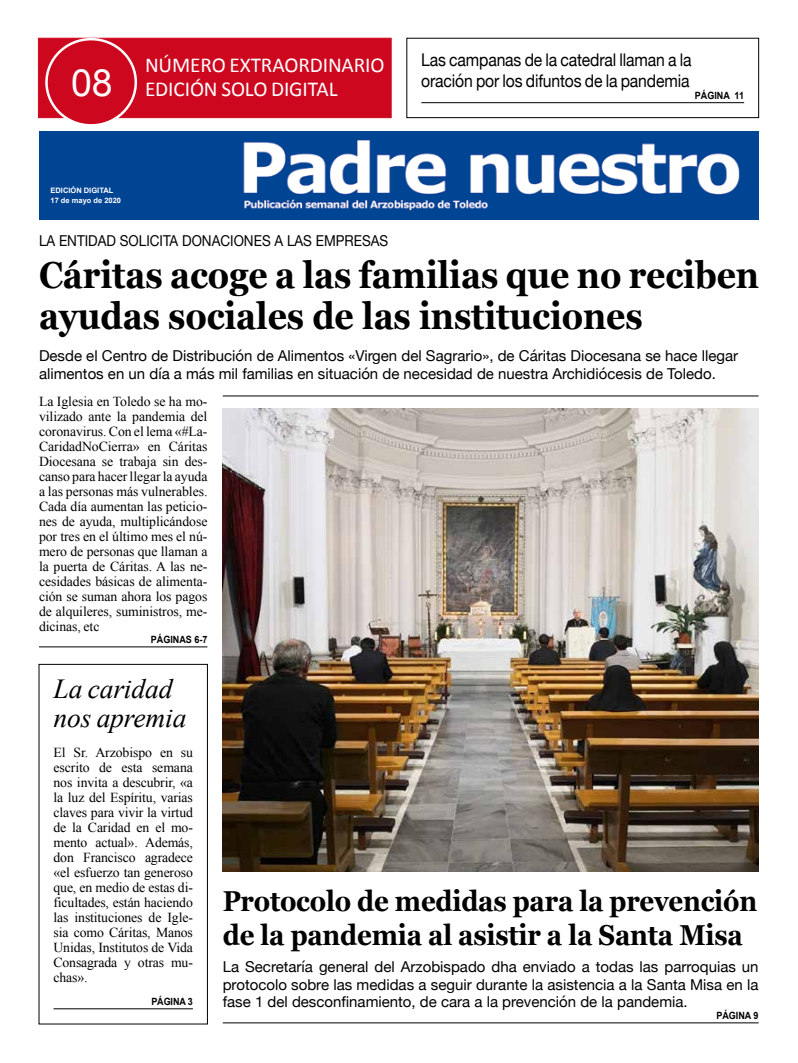
<style>
.page{position:relative;width:798px;height:1063px;background:#fff}
.page>*{position:absolute;margin:0;border:0;box-sizing:border-box;transform-origin:0 0}
.t1{font:700 37.5px/41.2px "Georgia";letter-spacing:-.005em;color:#000;scale:.9 1}
.t2{font:37.5px "Arial";color:#fff}
.t3{font:700 28.75px/33.8px "Georgia";letter-spacing:-.01em;color:#000;scale:.9 1}
.t4{font:italic 27.5px/28.8px "Times New Roman";letter-spacing:-.005em;color:#000}
.t5{font:21.25px/23.8px "Calibri";letter-spacing:-.005em;color:#fff}
.t6{font:17.5px/21px "Helvetica Neue";letter-spacing:-.01em;color:#000;scale:.9 1}
.t7{font:15px/17.5px "Helvetica Neue";color:#000;text-align:justify}
.t8{font:15px "Helvetica Neue";color:#000;scale:.9 1}
.t9{font:13.75px/15px "Times New Roman";letter-spacing:-.005em;color:#000;text-align:justify}
.t10{font:700 10px "Arial";color:#000;scale:.9 1}
.t11{font:700 7.5px/10px "Arial";color:#fff}
</style>
<div class="page">
<img style="left:223px;top:408px;width:535px;height:464px">
<div style="left:38px;top:38px;width:353px;height:80px;background:#cd071e;border:1px solid #cd071e"></div>
<img style="left:39px;top:131px;width:719px;height:89px">
<hr style="left:421px;top:102px;width:322px;height:1px;background:#000">
<div style="left:406px;top:38px;width:352px;height:80px;border:1px solid #000"></div>
<div style="left:46px;top:39px;width:90px;height:86px;background:#cd071e;border-radius:50%"></div>
<div style="left:45px;top:38px;width:92px;height:89px;border:2px solid #fff;border-radius:50%"></div>
<hr style="left:223px;top:1023px;width:535px;height:1px;background:#000">
<hr style="left:223px;top:396px;width:535px;height:1px;background:#000">
<hr style="left:39px;top:647px;width:168px;height:1px;background:#000">
<hr style="left:53px;top:1008px;width:140px;height:1px;background:#000">
<div style="left:39px;top:664px;width:169px;height:360px;border:1px solid #000"></div>
<h1 class="t2" style="left:71px;top:58px;width:43px">08</h1>
<h3 class="t5" style="left:145px;top:53px;width:241px">NÚMERO EXTRAORDINARIO<br>EDICIÓN SOLO DIGITAL</h3>
<p class="t11" style="left:50px;top:186px;width:72px">EDICIÓN DIGITAL<br>17 de mayo de 2020</p>
<p class="t6" style="left:421px;top:50px;width:301px">Las campanas de la catedral llaman a la oración por los difuntos de la pandemia</p>
<p class="t10" style="left:694px;top:89px;width:56px">PÁGINA 11</p>
<p class="t8" style="left:39px;top:230px;width:389px">LA ENTIDAD SOLICITA DONACIONES A LAS EMPRESAS</p>
<h1 class="t1" style="left:39px;top:252px;width:801px">Cáritas acoge a las familias que no reciben ayudas sociales de las instituciones</h1>
<p class="t7" style="left:39px;top:348px;width:700px">Desde el Centro de Distribución de Alimentos «Virgen del Sagrario», de Cáritas Diocesana se hace llegar alimentos en un día a más mil familias en situación de necesidad de nuestra Archidiócesis de Toledo.</p>
<p class="t9" style="left:39px;top:394px;width:170px">La Iglesia en Toledo se ha mo&shy;vilizado ante la pandemia del coronavirus. Con el lema «#La-CaridadNoCierra» en Cáritas Diocesana se trabaja sin des&shy;canso para hacer llegar la ayuda a las personas más vulnerables.<br>Cada día aumentan las peticio&shy;nes de ayuda, multiplicándose por tres en el último mes el nú&shy;mero de personas que llaman a la puerta de Cáritas. A las ne&shy;cesidades básicas de alimenta&shy;ción se suman ahora los pagos de alquileres, suministros, me&shy;dicinas, etc</p>
<p class="t10" style="left:151px;top:633px;width:64px">PÁGINAS 6-7</p>
<h3 class="t4" style="left:53px;top:674px;width:134px">La caridad nos apremia</h3>
<p class="t9" style="left:53px;top:744px;width:141px">El Sr. Arzobispo en su escrito de esta semana nos invita a descubrir, «a la luz del Espíritu, varias claves para vivir la virtud de la Caridad en el mo&shy;mento actual». Además, don Francisco agradece «el esfuerzo tan generoso que, en medio de estas di&shy;ficultades, están haciendo las instituciones de Igle&shy;sia como Cáritas, Manos Unidas, Institutos de Vida Consagrada y otras mu&shy;chas».</p>
<p class="t10" style="left:151px;top:995px;width:48px">PÁGINA 3</p>
<h2 class="t3" style="left:223px;top:882px;width:595px">Protocolo de medidas para la prevención de la pandemia al asistir a la Santa Misa</h2>
<p class="t7" style="left:223px;top:959px;width:537px">La Secretaría general del Arzobispado dha enviado a todas las parroquias un protocolo sobre las medidas a seguir durante la asistencia a la Santa Misa en la fase 1 del desconfinamiento, de cara a la prevención de la pandemia.</p>
<p class="t10" style="left:716px;top:1009px;width:48px">PÁGINA 9</p>
</div>
